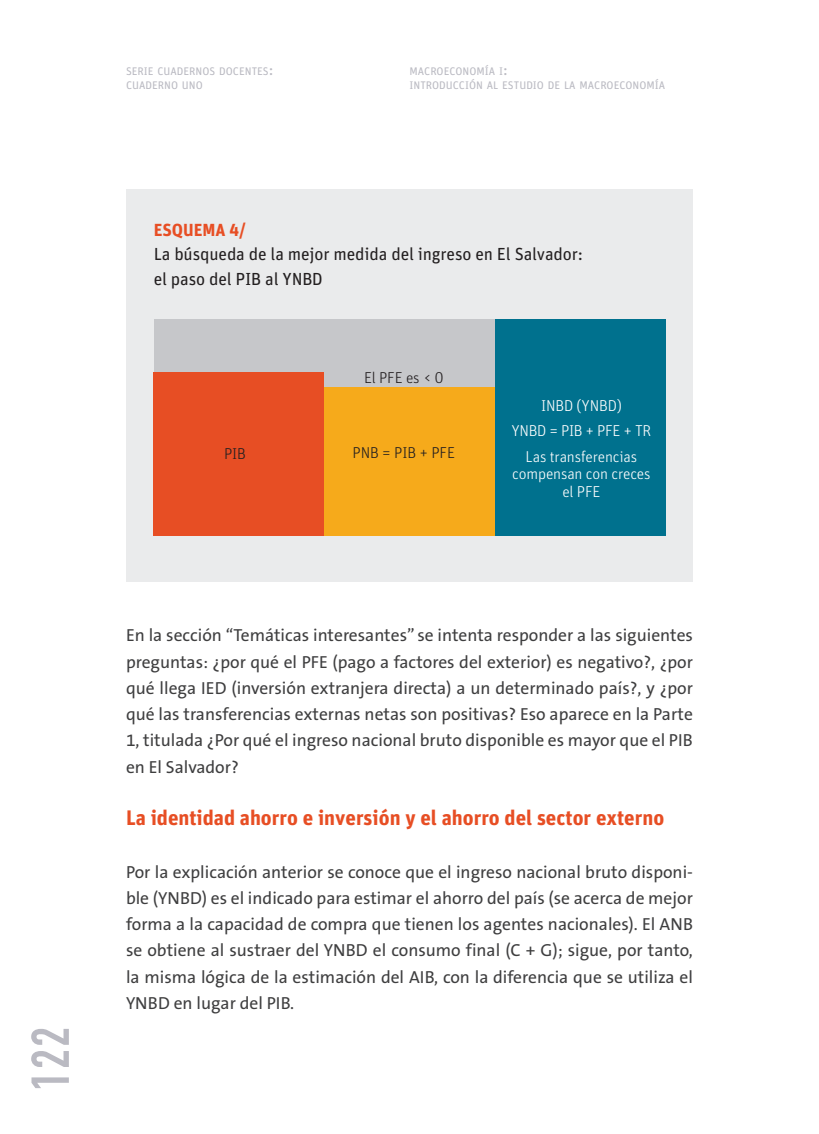
<style>
.page{position:relative;width:819px;height:1134px;background:#fff}
.page>*{position:absolute;margin:0;border:0;box-sizing:border-box;transform-origin:0 0}
.t1{font:52.5px "DIN Engschrift Std";color:#babac2}
.t2{font:700 21px "FF Unit Pro";color:#e74e24}
.t3{font:17.5px/26.2px "The Sans B5 Plain";color:#3e3e3f;text-align:justify}
.t4{font:17.5px/24.5px "FF Unit Pro";letter-spacing:-.01em;color:#231f20}
.t5{font:700 17.5px "FF Unit Pro";color:#e74e24}
.t6{font:300 15.75px/25.4px "FF Unit Pro";letter-spacing:-.01em;color:#fff;text-align:center}
.t7{font:300 15.75px "FF Unit Pro";letter-spacing:-.01em;color:#231f20}
.t8{font:11.03px/14px "FF Unit Pro";color:#babac2}
.s1{font-size:15.75px}
</style>
<div class="page">
<div style="left:126px;top:189px;width:567px;height:393px;background:#eaebec"></div>
<div style="left:154px;top:319px;width:511px;height:217px;background:#c6c7ca"></div>
<div style="left:154px;top:372px;width:170px;height:164px;background:#e74e24"></div>
<div style="left:324px;top:387px;width:171px;height:149px;background:#f6aa1b"></div>
<div style="left:495px;top:319px;width:170px;height:217px;background:#00718e"></div>
<h1 class="t1" style="left:20px;top:1091px;width:65px;rotate:-90deg">122</h1>
<p class="t8" style="left:126px;top:64px;width:149px">SERIE CUADERNOS DOCENTES<span class="s1">:<br></span>CUADERNO UNO</p>
<p class="t8" style="left:410px;top:64px;width:257px">MACROECONOMÍA I<span class="s1">:<br></span>INTRODUCCIÓN AL ESTUDIO DE LA MACROECONOMÍA</p>
<p class="t5" style="left:154px;top:217px;width:52px">Esquema</p>
<p class="t5" style="left:230px;top:217px;width:18px">4/</p>
<p class="t4" style="left:154px;top:241px;width:431px">La búsqueda de la mejor medida del ingreso en El Salvador: el paso del PIB al YNBD</p>
<p class="t7" style="left:364px;top:368px;width:81px">El PFE es &lt; 0</p>
<p class="t7" style="left:224px;top:444px;width:23px">PIB</p>
<p class="t7" style="left:353px;top:442px;width:104px">PNB = PIB + PFE</p>
<p class="t6" style="left:512px;top:392px;width:141px">INBD (YNBD)<br>YNBD = PIB + PFE + TR<br>Las transferencias</p>
<p class="t6" style="left:512px;top:465px;width:140px;line-height:17.5px">compensan con creces el PFE</p>
<p class="t3" style="left:126px;top:623px;width:569px">En la sección “Temáticas interesantes” se intenta responder a las siguientes preguntas: ¿por qué el PFE (pago a factores del exterior) es negativo?, ¿por qué llega IED (inversión extranjera directa) a un determinado país?, y ¿por qué las transferencias externas netas son positivas? Eso aparece en la Parte 1, titulada ¿Por qué el ingreso nacional bruto disponible es mayor que el PIB en El Salvador?</p>
<p class="t2" style="left:126px;top:802px;width:540px">La identidad ahorro e inversión y el ahorro del sector externo</p>
<p class="t3" style="left:126px;top:859px;width:569px">Por la explicación anterior se conoce que el ingreso nacional bruto disponi&shy;ble (YNBD) es el indicado para estimar el ahorro del país (se acerca de mejor forma a la capacidad de compra que tienen los agentes nacionales). El ANB se obtiene al sustraer del YNBD el consumo final (C + G); sigue, por tanto, la misma lógica de la estimación del AIB, con la diferencia que se utiliza el YNBD en lugar del PIB.</p>
</div>
